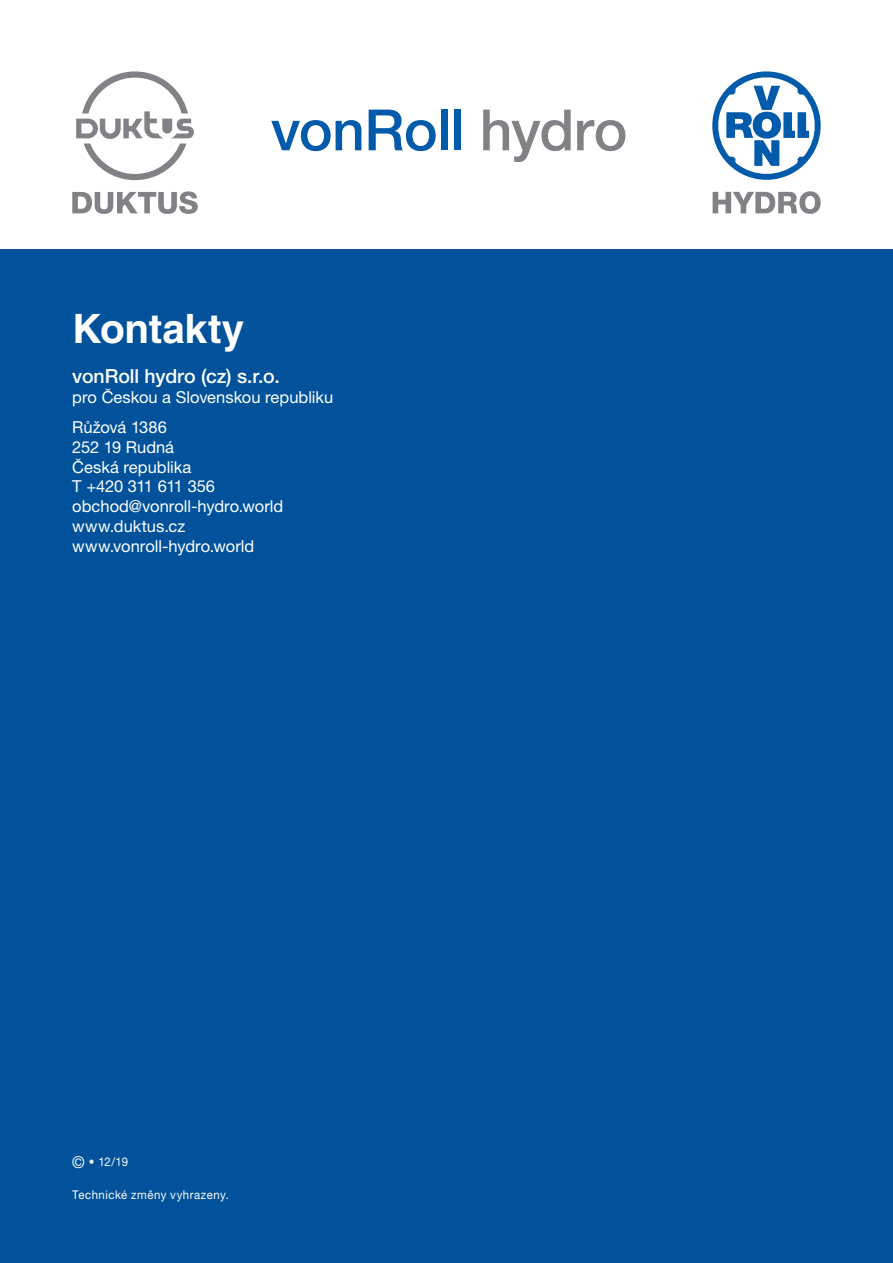
<style>
.page{position:relative;width:893px;height:1263px;background:#fff}
.page>*{position:absolute;margin:0;border:0;box-sizing:border-box;transform-origin:0 0}
.t1{font:500 57px "Helvetica Neue CE";letter-spacing:-.01em;color:#015aaa}
.t2{font:700 40.5px "Helvetica CE";letter-spacing:-.01em;color:#fff}
.t3{font:500 19.5px "Helvetica Neue CE";letter-spacing:-.005em;color:#fff}
.t4{font:16.5px/19.8px "Helvetica Neue CE";color:#fff}
.t5{font:12px "Helvetica Neue CE";letter-spacing:.045em;color:#fff;scale:.95 1}
.s1{color:#808285}
.s2{font-size:16.5px}
</style>
<div class="page">
<div style="left:0;top:249px;width:893px;height:1014px;background:#01529a"></div>
<svg style="left:712px;top:71px;width:109px;height:109px"></svg>
<svg style="left:713px;top:191px;width:108px;height:23px"></svg>
<svg style="left:72px;top:191px;width:126px;height:23px"></svg>
<svg style="left:76px;top:71px;width:118px;height:109px"></svg>
<h1 class="t1" style="left:271px;top:100px;width:358px">vonRoll <span class="s1">hydro</span></h1>
<h2 class="t2" style="left:72px;top:304px;width:174px">Kontakty</h2>
<p class="t3" style="left:72px;top:366px;width:209px">vonRoll hydro (cz) s.r.o.</p>
<p class="t4" style="left:72px;top:382px;width:262px;line-height:29.7px">pro Českou a Slovenskou republiku<br>Růžová 1386</p>
<p class="t4" style="left:72px;top:437px;width:213px">252 19 Rudná<br>Česká republika<br>T +420 311 611 356 obchod@vonroll-hydro.world www.duktus.cz www.vonroll-hydro.world</p>
<p class="t5" style="left:72px;top:1155px;width:60px"><span class="s2">©</span> • 12/19</p>
<p class="t5" style="left:72px;top:1188px;width:166px">Technické změny vyhrazeny.</p>
</div>
